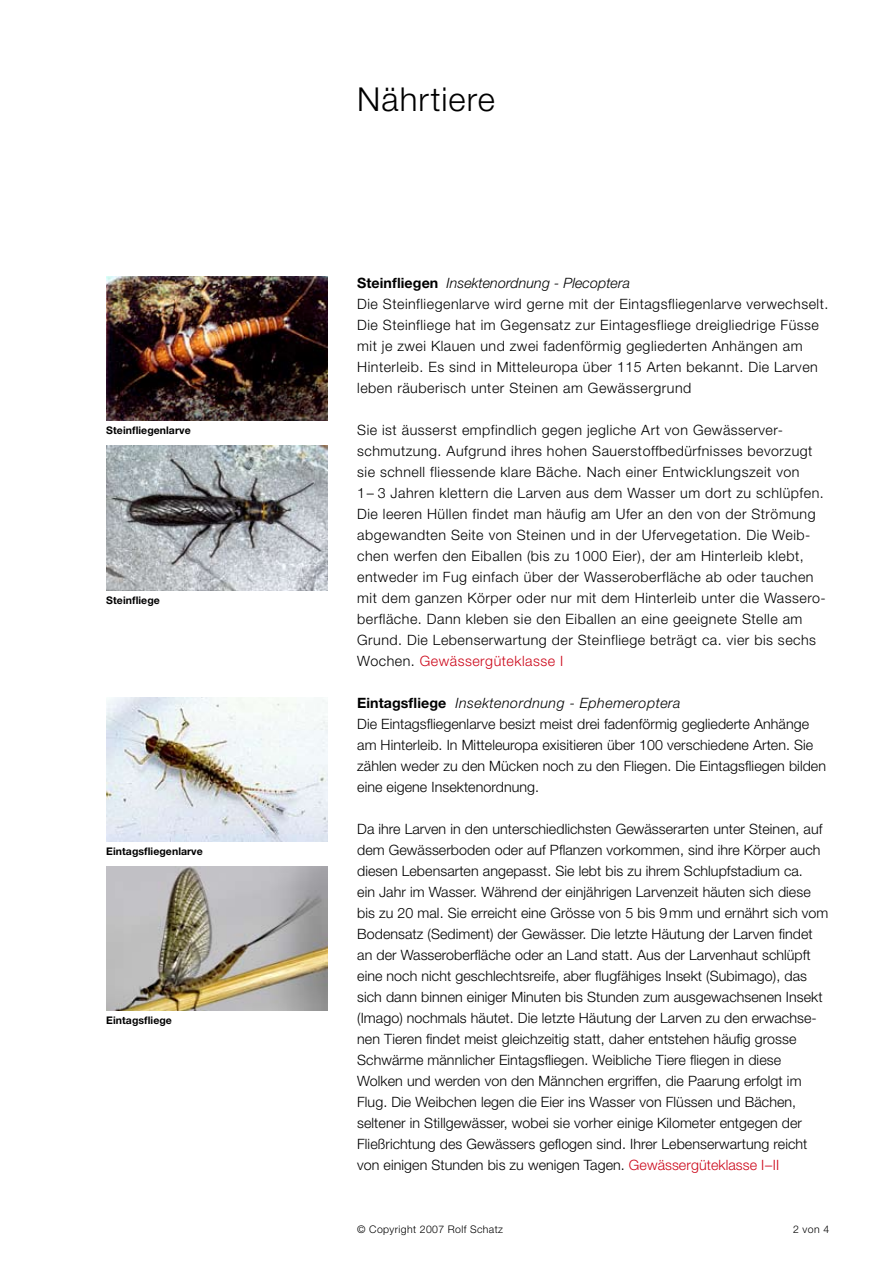
<style>
.page{position:relative;width:893px;height:1263px;background:#fff}
.page>*{position:absolute;margin:0;border:0;box-sizing:border-box;transform-origin:0 0}
.t1{font:300 33px "Helvetica Neue";letter-spacing:.03em;color:#000}
.t2{font:300 14.25px/21px "Helvetica Neue";letter-spacing:.005em;color:#000}
.t3{font:300 14.25px/21px "Helvetica Neue";letter-spacing:.035em;color:#000}
.t4{font:700 10.5px "Helvetica Neue";letter-spacing:.005em;color:#000}
.t5{font:300 10.5px "Helvetica Neue";letter-spacing:.035em;color:#000}
.s1{font-weight:700}
.s2{font-style:italic}
.s3{color:#cc071a}
</style>
<div class="page">
<img style="left:106px;top:276px;width:221px;height:145px">
<img style="left:106px;top:446px;width:221px;height:144px">
<img style="left:106px;top:697px;width:221px;height:145px">
<img style="left:106px;top:866px;width:221px;height:145px">
<p class="t4" style="left:106px;top:424px;width:86px">Steinfliegenlarve</p>
<p class="t4" style="left:106px;top:593px;width:55px">Steinfliege</p>
<p class="t4" style="left:106px;top:845px;width:98px">Eintagsfliegenlarve</p>
<p class="t4" style="left:106px;top:1014px;width:67px">Eintagsfliege</p>
<h1 class="t1" style="left:357px;top:79px;width:139px">Nährtiere</h1>
<p class="t3" style="left:357px;top:272px;width:473px"><span class="s1">Steinfliegen</span> <span class="s2">Insektenordnung - Plecoptera<br></span>Die Steinfliegenlarve wird gerne mit der Eintagsfliegenlarve verwechselt.<br>Die Steinfliege hat im Gegensatz zur Eintagesfliege dreigliedrige Füsse mit je zwei Klauen und zwei fadenförmig gegliederten Anhängen am Hinterleib. Es sind in Mitteleuropa über 115 Arten bekannt. Die Larven leben räuberisch unter Steinen am Gewässergrund</p>
<p class="t3" style="left:357px;top:419px;width:470px">Sie ist äusserst empfindlich gegen jegliche Art von Gewässerver&shy;schmutzung. Aufgrund ihres hohen Sauerstoffbedürfnisses bevorzugt sie schnell fliessende klare Bäche. Nach einer Entwicklungszeit von<br>1– 3 Jahren klettern die Larven aus dem Wasser um dort zu schlüpfen.<br>Die leeren Hüllen findet man häufig am Ufer an den von der Strömung abgewandten Seite von Steinen und in der Ufervegetation. Die Weib&shy;chen werfen den Eiballen (bis zu 1000 Eier), der am Hinterleib klebt, entweder im Fug einfach über der Wasseroberfläche ab oder tauchen mit dem ganzen Körper oder nur mit dem Hinterleib unter die Wassero&shy;berfläche. Dann kleben sie den Eiballen an eine geeignete Stelle am Grund. Die Lebenserwartung der Steinfliege beträgt ca. vier bis sechs Wochen. <span class="s3">Gewässergüteklasse I</span></p>
<p class="t2" style="left:357px;top:692px;width:470px"><span class="s1">Eintagsfliege</span> <span class="s2">Insektenordnung - Ephemeroptera<br></span>Die Eintagsfliegenlarve besizt meist drei fadenförmig gegliederte Anhänge am Hinterleib. In Mitteleuropa exisitieren über 100 verschiedene Arten. Sie zählen weder zu den Mücken noch zu den Fliegen. Die Eintagsfliegen bilden eine eigene Insektenordnung.</p>
<p class="t2" style="left:357px;top:818px;width:473px">Da ihre Larven in den unterschiedlichsten Gewässerarten unter Steinen, auf dem Gewässerboden oder auf Pflanzen vorkommen, sind ihre Körper auch diesen Lebensarten angepasst. Sie lebt bis zu ihrem Schlupfstadium ca.<br>ein Jahr im Wasser. Während der einjährigen Larvenzeit häuten sich diese bis zu 20 mal. Sie erreicht eine Grösse von 5 bis 9mm und ernährt sich vom Bodensatz (Sediment) der Gewässer. Die letzte Häutung der Larven findet an der Wasseroberfläche oder an Land statt. Aus der Larvenhaut schlüpft eine noch nicht geschlechtsreife, aber flugfähiges Insekt (Subimago), das sich dann binnen einiger Minuten bis Stunden zum ausgewachsenen Insekt (Imago) nochmals häutet. Die letzte Häutung der Larven zu den erwachse&shy;nen Tieren findet meist gleichzeitig statt, daher entstehen häufig grosse Schwärme männlicher Eintagsfliegen. Weibliche Tiere fliegen in diese Wolken und werden von den Männchen ergriffen, die Paarung erfolgt im Flug. Die Weibchen legen die Eier ins Wasser von Flüssen und Bächen, seltener in Stillgewässer, wobei sie vorher einige Kilometer entgegen der Fließrichtung des Gewässers geflogen sind. Ihrer Lebenserwartung reicht von einigen Stunden bis zu wenigen Tagen. <span class="s3">Gewässergüteklasse I–II</span></p>
<p class="t5" style="left:357px;top:1223px;width:147px">© Copyright 2007 Rolf Schatz</p>
<p class="t5" style="left:793px;top:1223px;width:38px">2 von 4</p>
</div>
